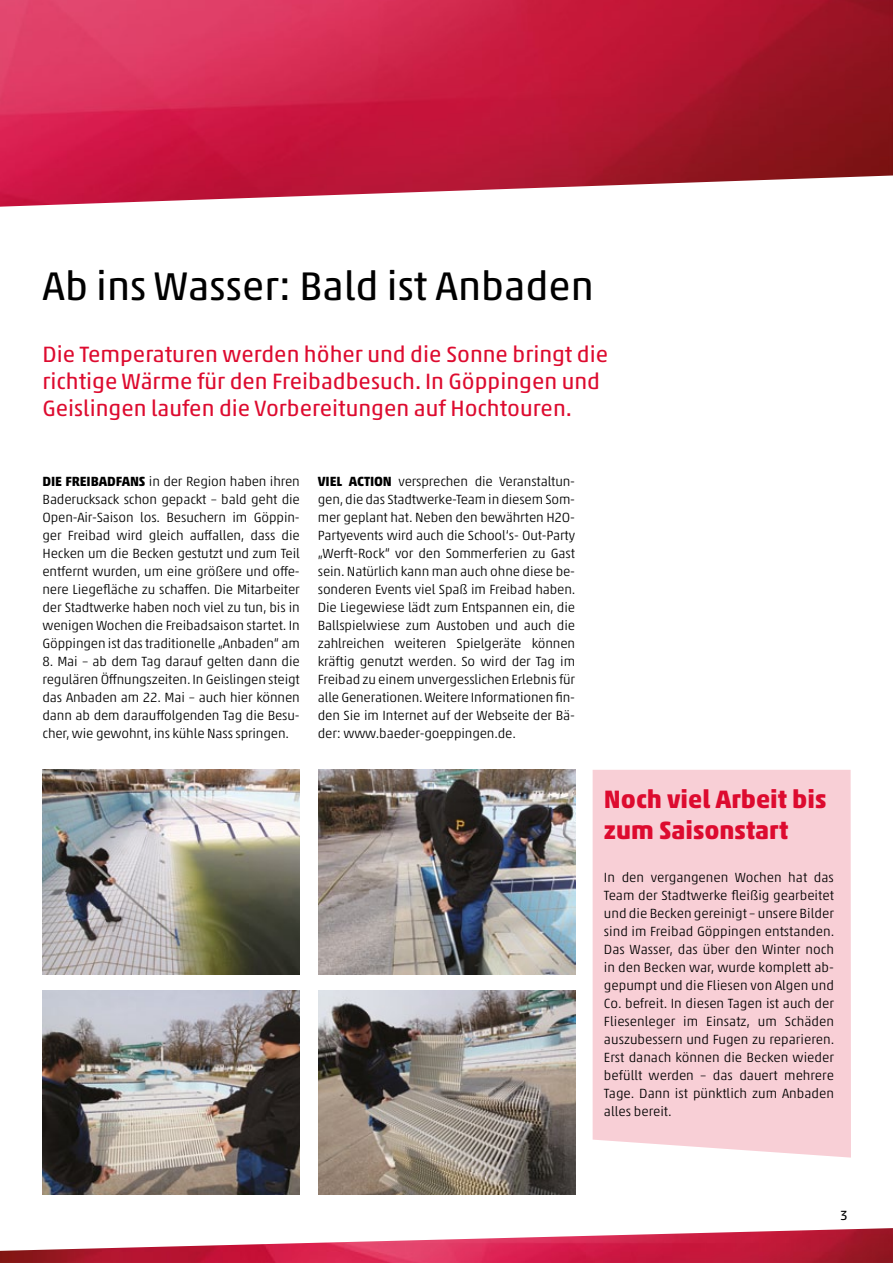
<style>
.page{position:relative;width:893px;height:1263px;background:#fff}
.page>*{position:absolute;margin:0;border:0;box-sizing:border-box;transform-origin:0 0}
.t1{font:40.5px "Akko Std";color:#000}
.t2{font:700 25.5px/30.6px "Akko Std";color:#dd0b2f}
.t3{font:22.5px/27px "Akko Std";color:#dd0b2f}
.t4{font:300 13.5px/18px "Akko Pro";letter-spacing:-.01em;color:#000;text-align:justify}
.t5{font:13.5px "Akko Std";color:#000}
.s1{font-family:"Akko Std";font-weight:700}
</style>
<div class="page">
<img style="left:43px;top:990px;width:257px;height:205px">
<img style="left:318px;top:990px;width:257px;height:205px">
<img style="left:43px;top:770px;width:257px;height:204px">
<img style="left:318px;top:770px;width:257px;height:204px">
<img style="left:0;top:1228px;width:893px;height:35px">
<img style="left:0;top:0;width:893px;height:207px">
<div style="left:593px;top:770px;width:258px;height:387px;background:#f8cfd6"></div>
<h1 class="t1" style="left:43px;top:262px;width:553px">Ab ins Wasser: Bald ist Anbaden</h1>
<h3 class="t3" style="left:43px;top:341px;width:567px">Die Temperaturen werden höher und die Sonne bringt die richtige Wärme für den Freibadbesuch. In Göppingen und<br>Geislingen laufen die Vorbereitungen auf Hochtouren.</h3>
<p class="t4" style="left:43px;top:472px;width:259px"><span class="s1">DIE FREIBADFANS</span> in der Region haben ihren Baderucksack schon gepackt – bald geht die Open-Air-Saison los. Besuchern im Göppin&shy;ger Freibad wird gleich auffallen, dass die Hecken um die Becken gestutzt und zum Teil entfernt wurden, um eine größere und offe&shy;nere Liegefläche zu schaffen. Die Mitarbeiter der Stadtwerke haben noch viel zu tun, bis in wenigen Wochen die Freibadsaison startet. In Göppingen ist das traditionelle „Anbaden“ am</p>
<p class="t4" style="left:43px;top:652px;width:259px">8. Mai – ab dem Tag darauf gelten dann die regulären Öffnungszeiten. In Geislingen steigt das Anbaden am 22. Mai – auch hier können dann ab dem darauffolgenden Tag die Besu&shy;cher, wie gewohnt, ins kühle Nass springen.</p>
<p class="t4" style="left:318px;top:472px;width:259px"><span class="s1">Viel aCtion</span> versprechen die Veranstaltun&shy;gen, die das Stadtwerke-Team in diesem Som&shy;mer geplant hat. Neben den bewährten H2O-Partyevents wird auch die School‘s- Out-Party „Werft-Rock“ vor den Sommerferien zu Gast sein. Natürlich kann man auch ohne diese be&shy;sonderen Events viel Spaß im Freibad haben.<br>Die Liegewiese lädt zum Entspannen ein, die Ballspielwiese zum Austoben und auch die zahlreichen weiteren Spielgeräte können kräftig genutzt werden. So wird der Tag im Freibad zu einem unvergesslichen Erlebnis für alle Generationen. Weitere Informationen fin&shy;den Sie im Internet auf der Webseite der Bä&shy;der: www.baeder-goeppingen.de.</p>
<h2 class="t2" style="left:604px;top:784px;width:224px">Noch viel Arbeit bis zum Saisonstart</h2>
<p class="t4" style="left:604px;top:868px;width:232px">In den vergangenen Wochen hat das Team der Stadtwerke fleißig gearbeitet und die Becken gereinigt – unsere Bilder sind im Freibad Göppingen entstanden.<br>Das Wasser, das über den Winter noch in den Becken war, wurde komplett ab&shy;gepumpt und die Fliesen von Algen und Co. befreit. In diesen Tagen ist auch der Fliesenleger im Einsatz, um Schäden auszubessern und Fugen zu reparieren.<br>Erst danach können die Becken wieder befüllt werden – das dauert mehrere Tage. Dann ist pünktlich zum Anbaden alles bereit.</p>
<p class="t5" style="left:840px;top:1207px;width:9px">3</p>
</div>
